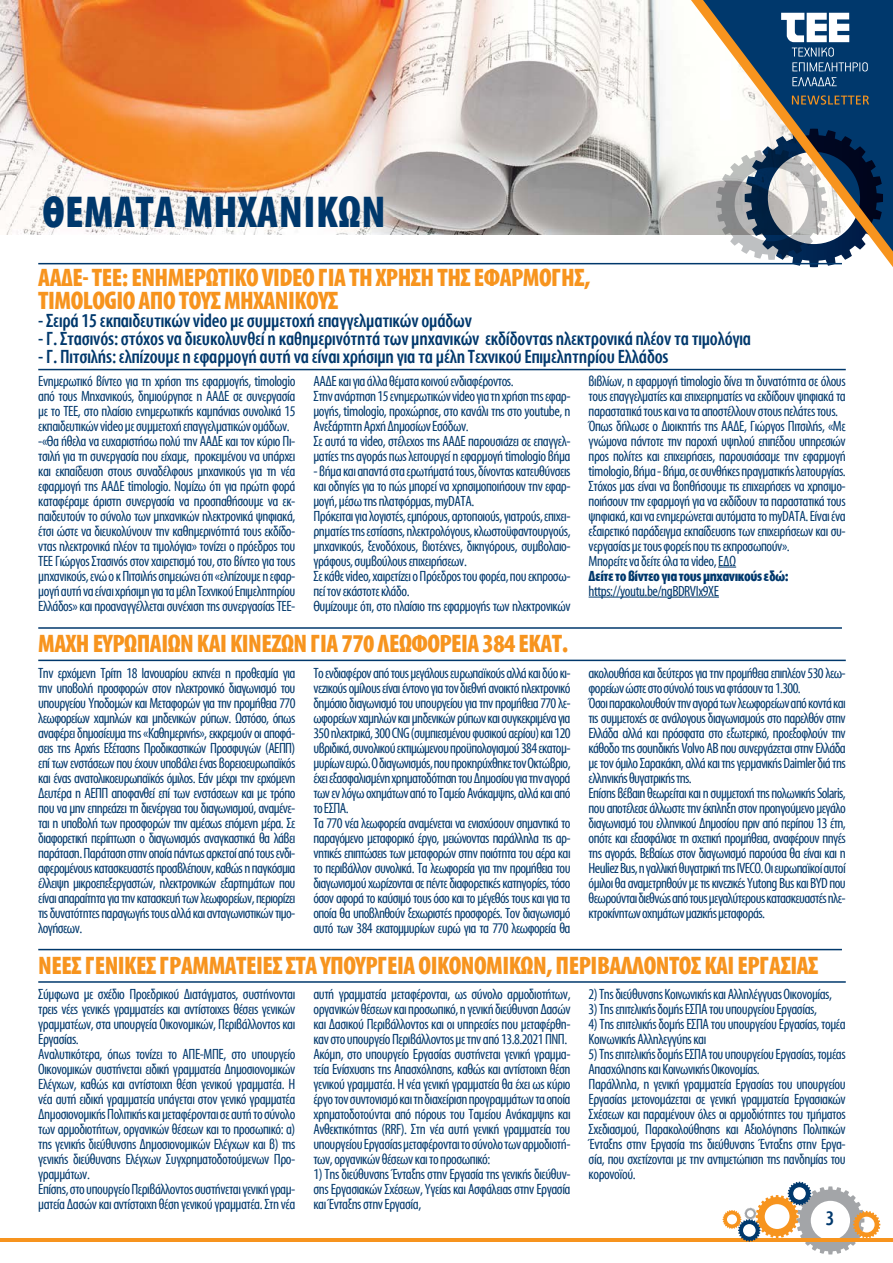
<style>
.page{position:relative;width:893px;height:1263px;background:#fff}
.page>*{position:absolute;margin:0;border:0;box-sizing:border-box;transform-origin:0 0}
.t1{font:700 45px "Myriad Condensed Greek";letter-spacing:.01em;color:#00386c}
.t2{font:700 25.5px/22.5px "Myriad Condensed Greek";letter-spacing:-.02em;color:#f7941e}
.t3{font:500 21px "Myriad Condensed Greek";color:#00386c}
.t4{font:500 19.5px "Myriad Condensed Greek";letter-spacing:-.01em;color:#00386c}
.t5{font:15px/15px "Myriad Condensed Greek";letter-spacing:-.03em;color:#00386c}
.t6{font:700 15px "Myriad Condensed Greek";letter-spacing:-.03em;color:#00386c}
</style>
<div class="page">
<hr style="left:0;top:1238px;width:893px;height:3px;background:#f7941e">
<svg style="left:723px;top:1182px;width:157px;height:72px"></svg>
<img style="left:0;top:0;width:691px;height:234px">
<svg style="left:691px;top:0;width:202px;height:267px"></svg>
<svg style="left:792px;top:95px;width:77px;height:10px"></svg>
<svg style="left:781px;top:13px;width:87px;height:58px"></svg>
<svg style="left:792px;top:77px;width:45px;height:9px"></svg>
<svg style="left:718px;top:567px;width:18px;height:1px"></svg>
<hr style="left:589px;top:597px;width:130px;height:1px;background:#00386c">
<hr style="left:38px;top:369px;width:808px;height:1px;background:#00386c">
<hr style="left:38px;top:660px;width:808px;height:1px;background:#00386c">
<hr style="left:38px;top:981px;width:808px;height:2px;background:#00386c">
<hr style="left:38px;top:263px;width:804px;height:1px;background:#00386c">
<hr style="left:38px;top:627px;width:804px;height:2px;background:#00386c">
<hr style="left:38px;top:949px;width:804px;height:1px;background:#00386c">
<h1 class="t1" style="left:43px;top:189px;width:345px">ΘΕΜΑΤΑ ΜΗΧΑΝΙΚΩΝ</h1>
<h2 class="t2" style="left:38px;top:268px;width:554px">ΑΑΔΕ- ΤΕΕ: ΕΝΗΜΕΡΩΤΙΚΟ VIDEO ΓΙΑ ΤΗ ΧΡΗΣΗ ΤΗΣ ΕΦΑΡΜΟΓΗΣ,<br>TIMOLOGIO ΑΠΟ ΤΟΥΣ ΜΗΧΑΝΙΚΟΥΣ</h2>
<h3 class="t4" style="left:38px;top:311px;width:435px">- Σειρά 15 εκπαιδευτικών video με συμμετοχή επαγγελματικών ομάδων</h3>
<h3 class="t4" style="left:38px;top:329px;width:714px">- Γ. Στασινός: στόχος να διευκολυνθεί η καθημερινότητά των μηχανικών εκδίδοντας ηλεκτρονικά πλέον τα τιμολόγια</h3>
<h3 class="t4" style="left:38px;top:347px;width:632px">- Γ. Πιτσιλής: ελπίζουμε η εφαρμογή αυτή να είναι χρήσιμη για τα μέλη Τεχνικού Επιμελητηρίου Ελλάδος</h3>
<p class="t5" style="left:38px;top:374px;width:259px">Ενημερωτικό βίντεο για τη χρήση της εφαρμογής, timologio από τους Μηχανικούς, δημιούργησε η ΑΑΔΕ σε συνεργασία με το ΤΕΕ, στο πλαίσιο ενημερωτικής καμπάνιας συνολικά 15 εκπαιδευτικών video με συμμετοχή επαγγελματικών ομάδων. -«Θα ήθελα να ευχαριστήσω πολύ την ΑΑΔΕ και τον κύριο Πι&shy;τσιλή για τη συνεργασία που είχαμε, προκειμένου να υπάρχει και εκπαίδευση στους συναδέλφους μηχανικούς για τη νέα εφαρμογή της ΑΑΔΕ timologio. Νομίζω ότι για πρώτη φορά καταφέραμε άριστη συνεργασία να προσπαθήσουμε να εκ&shy;παιδευτούν το σύνολο των μηχανικών ηλεκτρονικά ψηφιακά, έτσι ώστε να διευκολύνουν την καθημερινότητά τους εκδίδο&shy;ντας ηλεκτρονικά πλέον τα τιμολόγια» τονίζει ο πρόεδρος του ΤΕΕ Γιώργος Στασινός στον χαιρετισμό του, στο βίντεο για τους μηχανικούς, ενώ ο κ Πιτσιλής σημειώνει ότι «ελπίζουμε η εφαρ&shy;μογή αυτή να είναι χρήσιμη για τα μέλη Τεχνικού Επιμελητηρίου Ελλάδος» και προαναγγέλλεται συνέχιση της συνεργασίας ΤΕΕ-</p>
<p class="t5" style="left:313px;top:374px;width:259px">ΑΑΔΕ και για άλλα θέματα κοινού ενδιαφέροντος.<br>Στην ανάρτηση 15 ενημερωτικών video για τη χρήση της εφαρ&shy;μογής, timologio, προχώρησε, στο κανάλι της στο youtube, η Ανεξάρτητη Αρχή Δημοσίων Εσόδων.<br>Σε αυτά τα video, στέλεχος της ΑΑΔΕ παρουσιάζει σε επαγγελ&shy;ματίες της αγοράς πως λειτουργεί η εφαρμογή timologio βήμα</p>
<p class="t5" style="left:313px;top:464px;width:259px">- βήμα και απαντά στα ερωτήματά τους, δίνοντας κατευθύνσεις και οδηγίες για το πώς μπορεί να χρησιμοποιήσουν την εφαρ&shy;μογή, μέσω της πλατφόρμας, myDATA.<br>Πρόκειται για λογιστές, εμπόρους, αρτοποιούς, γιατρούς, επιχει&shy;ρηματίες της εστίασης, ηλεκτρολόγους, κλωστοϋφαντουργούς, μηχανικούς, ξενοδόχους, βιοτέχνες, δικηγόρους, συμβολαιο&shy;γράφους, συμβούλους επιχειρήσεων.<br>Σε κάθε video, χαιρετίζει ο Πρόεδρος του φορέα, που εκπροσω&shy;πεί τον εκάστοτε κλάδο.<br>Θυμίζουμε ότι, στο πλαίσιο της εφαρμογής των ηλεκτρονικών</p>
<h2 class="t2" style="left:38px;top:633px;width:531px">ΜΑΧΗ ΕΥΡΩΠΑΙΩΝ ΚΑΙ ΚΙΝΕΖΩΝ ΓΙΑ 770 ΛΕΩΦΟΡΕΙΑ 384 ΕΚΑΤ.</h2>
<p class="t5" style="left:589px;top:374px;width:259px">βιβλίων, η εφαρμογή timologio δίνει τη δυνατότητα σε όλους τους επαγγελματίες και επιχειρηματίες να εκδίδουν ψηφιακά τα παραστατικά τους και να τα αποστέλλουν στους πελάτες τους.<br>Όπως δήλωσε ο Διοικητής της ΑΑΔΕ, Γιώργος Πιτσιλής, «Με γνώμονα πάντοτε την παροχή υψηλού επιπέδου υπηρεσιών προς πολίτες και επιχειρήσεις, παρουσιάσαμε την εφαρμογή timologio, βήμα - βήμα, σε συνθήκες πραγματικής λειτουργίας.<br>Στόχος μας είναι να βοηθήσουμε τις επιχειρήσεις να χρησιμο&shy;ποιήσουν την εφαρμογή για να εκδίδουν τα παραστατικά τους ψηφιακά, και να ενημερώνεται αυτόματα το myDATA. Είναι ένα εξαιρετικό παράδειγμα εκπαίδευσης των επιχειρήσεων και συ&shy;νεργασίας με τους φορείς που τις εκπροσωπούν».<br>Μπορείτε να δείτε όλα τα video, ΕΔΩ</p>
<p class="t6" style="left:589px;top:568px;width:201px">Δείτε το βίντεο για τους μηχανικούς εδώ:</p>
<p class="t5" style="left:589px;top:584px;width:132px">https://youtu.be/ngBDRVIx9XE</p>
<p class="t5" style="left:38px;top:666px;width:259px;text-align:justify">Την ερχόμενη Τρίτη 18 Ιανουαρίου εκπνέει η προθεσμία για την υποβολή προσφορών στον ηλεκτρονικό διαγωνισμό του υπουργείου Υποδομών και Μεταφορών για την προμήθεια 770 λεωφορείων χαμηλών και μηδενικών ρύπων. Ωστόσο, όπως αναφέρει δημοσίευμα της «Καθημερινής», εκκρεμούν οι αποφά&shy;σεις της Αρχής Εξέτασης Προδικαστικών Προσφυγών (ΑΕΠΠ) επί των ενστάσεων που έχουν υποβάλει ένας βορειοευρωπαϊκός και ένας ανατολικοευρωπαϊκός όμιλος. Εάν μέχρι την ερχόμενη Δευτέρα η ΑΕΠΠ αποφανθεί επί των ενστάσεων και με τρόπο που να μην επηρεάζει τη διενέργεια του διαγωνισμού, αναμένε&shy;ται η υποβολή των προσφορών την αμέσως επόμενη μέρα. Σε διαφορετική περίπτωση ο διαγωνισμός αναγκαστικά θα λάβει παράταση. Παράταση στην οποία πάντως αρκετοί από τους ενδι&shy;αφερομένους κατασκευαστές προσβλέπουν, καθώς η παγκόσμια έλλειψη μικροεπεξεργαστών, ηλεκτρονικών εξαρτημάτων που είναι απαραίτητα για την κατασκευή των λεωφορείων, περιορίζει τις δυνατότητες παραγωγής τους αλλά και ανταγωνιστικών τιμο&shy;λογήσεων.</p>
<p class="t5" style="left:313px;top:666px;width:259px">Το ενδιαφέρον από τους μεγάλους ευρωπαϊκούς αλλά και δύο κι&shy;νεζικούς ομίλους είναι έντονο για τον διεθνή ανοικτό ηλεκτρονικό δημόσιο διαγωνισμό του υπουργείου για την προμήθεια 770 λε&shy;ωφορείων χαμηλών και μηδενικών ρύπων και συγκεκριμένα για 350 ηλεκτρικά, 300 CNG (συμπιεσμένου φυσικού αερίου) και 120 υβριδικά, συνολικού εκτιμώμενου προϋπολογισμού 384 εκατομ&shy;μυρίων ευρώ. Ο διαγωνισμός, που προκηρύχθηκε τον Οκτώβριο, έχει εξασφαλισμένη χρηματοδότηση του Δημοσίου για την αγορά των εν λόγω οχημάτων από το Ταμείο Ανάκαμψης, αλλά και από το ΕΣΠΑ.<br>Τα 770 νέα λεωφορεία αναμένεται να ενισχύσουν σημαντικά το παραγόμενο μεταφορικό έργο, μειώνοντας παράλληλα τις αρ&shy;νητικές επιπτώσεις των μεταφορών στην ποιότητα του αέρα και το περιβάλλον συνολικά. Τα λεωφορεία για την προμήθεια του διαγωνισμού χωρίζονται σε πέντε διαφορετικές κατηγορίες, τόσο όσον αφορά το καύσιμό τους όσο και το μέγεθός τους και για τα οποία θα υποβληθούν ξεχωριστές προσφορές. Τον διαγωνισμό αυτό των 384 εκατομμυρίων ευρώ για τα 770 λεωφορεία θα</p>
<p class="t5" style="left:589px;top:666px;width:259px">ακολουθήσει και δεύτερος για την προμήθεια επιπλέον 530 λεω&shy;φορείων ώστε στο σύνολό τους να φτάσουν τα 1.300.<br>Όσοι παρακολουθούν την αγορά των λεωφορείων από κοντά και τις συμμετοχές σε ανάλογους διαγωνισμούς στο παρελθόν στην Ελλάδα αλλά και πρόσφατα στο εξωτερικό, προεξοφλούν την κάθοδο της σουηδικής Volvo ΑΒ που συνεργάζεται στην Ελλάδα με τον όμιλο Σαρακάκη, αλλά και της γερμανικής Daimler διά της ελληνικής θυγατρικής της.<br>Επίσης βέβαιη θεωρείται και η συμμετοχή της πολωνικής Solaris, που αποτέλεσε άλλωστε την έκπληξη στον προηγούμενο μεγάλο διαγωνισμό του ελληνικού Δημοσίου πριν από περίπου 13 έτη, οπότε και εξασφάλισε τη σχετική προμήθεια, αναφέρουν πηγές της αγοράς. Βεβαίως στον διαγωνισμό παρούσα θα είναι και η Heuliez Bus, η γαλλική θυγατρική της IVECO. Οι ευρωπαϊκοί αυτοί όμιλοι θα αναμετρηθούν με τις κινεζικές Yutong Bus και BYD που θεωρούνται διεθνώς από τους μεγαλύτερους κατασκευαστές ηλε&shy;κτροκίνητων οχημάτων μαζικής μεταφοράς.</p>
<h2 class="t2" style="left:38px;top:955px;width:782px">ΝΕΕΣ ΓΕΝΙΚΕΣ ΓΡΑΜΜΑΤΕΙΕΣ ΣΤΑ ΥΠΟΥΡΓΕΙΑ ΟΙΚΟΝΟΜΙΚΩΝ, ΠΕΡΙΒΑΛΛΟΝΤΟΣ ΚΑΙ ΕΡΓΑΣΙΑΣ</h2>
<p class="t5" style="left:38px;top:988px;width:259px">Σύμφωνα με σχέδιο Προεδρικού Διατάγματος, συστήνονται τρεις νέες γενικές γραμματείες και αντίστοιχες θέσεις γενικών γραμματέων, στα υπουργεία Οικονομικών, Περιβάλλοντος και Εργασίας.<br>Αναλυτικότερα, όπως τονίζει το ΑΠΕ-ΜΠΕ, στο υπουργείο Οικονομικών συστήνεται ειδική γραμματεία Δημοσιονομικών Ελέγχων, καθώς και αντίστοιχη θέση γενικού γραμματέα. Η νέα αυτή ειδική γραμματεία υπάγεται στον γενικό γραμματέα Δημοσιονομικής Πολιτικής και μεταφέρονται σε αυτή το σύνολο των αρμοδιοτήτων, οργανικών θέσεων και το προσωπικό: α) της γενικής διεύθυνσης Δημοσιονομικών Ελέγχων και β) της γενικής διεύθυνσης Ελέγχων Συγχρηματοδοτούμενων Προ&shy;γραμμάτων.<br>Επίσης, στο υπουργείο Περιβάλλοντος συστήνεται γενική γραμ&shy;ματεία Δασών και αντίστοιχη θέση γενικού γραμματέα. Στη νέα</p>
<p class="t5" style="left:313px;top:988px;width:259px">αυτή γραμματεία μεταφέρονται, ως σύνολο αρμοδιοτήτων, οργανικών θέσεων και προσωπικό, η γενική διεύθυνση Δασών και Δασικού Περιβάλλοντος και οι υπηρεσίες που μεταφέρθη&shy;καν στο υπουργείο Περιβάλλοντος με την από 13.8.2021 ΠΝΠ.<br>Ακόμη, στο υπουργείο Εργασίας συστήνεται γενική γραμμα&shy;τεία Ενίσχυσης της Απασχόλησης, καθώς και αντίστοιχη θέση γενικού γραμματέα. Η νέα γενική γραμματεία θα έχει ως κύριο έργο τον συντονισμό και τη διαχείριση προγραμμάτων τα οποία χρηματοδοτούνται από πόρους του Ταμείου Ανάκαμψης και Ανθεκτικότητας (RRF). Στη νέα αυτή γενική γραμματεία του υπουργείου Εργασίας μεταφέρονται το σύνολο των αρμοδιοτή&shy;των, οργανικών θέσεων και το προσωπικό:</p>
<p class="t5" style="left:313px;top:1168px;width:259px;text-align:justify">1) Της διεύθυνσης Ένταξης στην Εργασία της γενικής διεύθυν&shy;σης Εργασιακών Σχέσεων, Υγείας και Ασφάλειας στην Εργασία και Ένταξης στην Εργασία,</p>
<p class="t5" style="left:589px;top:988px;width:245px">2) Της διεύθυνσης Κοινωνικής και Αλληλέγγυας Οικονομίας,</p>
<p class="t5" style="left:589px;top:1003px;width:230px">3) Της επιτελικής δομής ΕΣΠΑ του υπουργείου Εργασίας,</p>
<p class="t5" style="left:589px;top:1018px;width:259px">4) Της επιτελικής δομής ΕΣΠΑ του υπουργείου Εργασίας, τομέα<br>Κοινωνικής Αλληλεγγύης και</p>
<p class="t5" style="left:589px;top:1048px;width:259px">5) Της επιτελικής δομής ΕΣΠΑ του υπουργείου Εργασίας, τομέας Απασχόλησης και Κοινωνικής Οικονομίας.<br>Παράλληλα, η γενική γραμματεία Εργασίας του υπουργείου Εργασίας μετονομάζεται σε γενική γραμματεία Εργασιακών Σχέσεων και παραμένουν όλες οι αρμοδιότητες του τμήματος Σχεδιασμού, Παρακολούθησης και Αξιολόγησης Πολιτικών Ένταξης στην Εργασία της διεύθυνσης Ένταξης στην Εργα&shy;σία, που σχετίζονται με την αντιμετώπιση της πανδημίας του κορoνoϊού.</p>
<h3 class="t3" style="left:826px;top:1208px;width:10px">3</h3>
</div>
